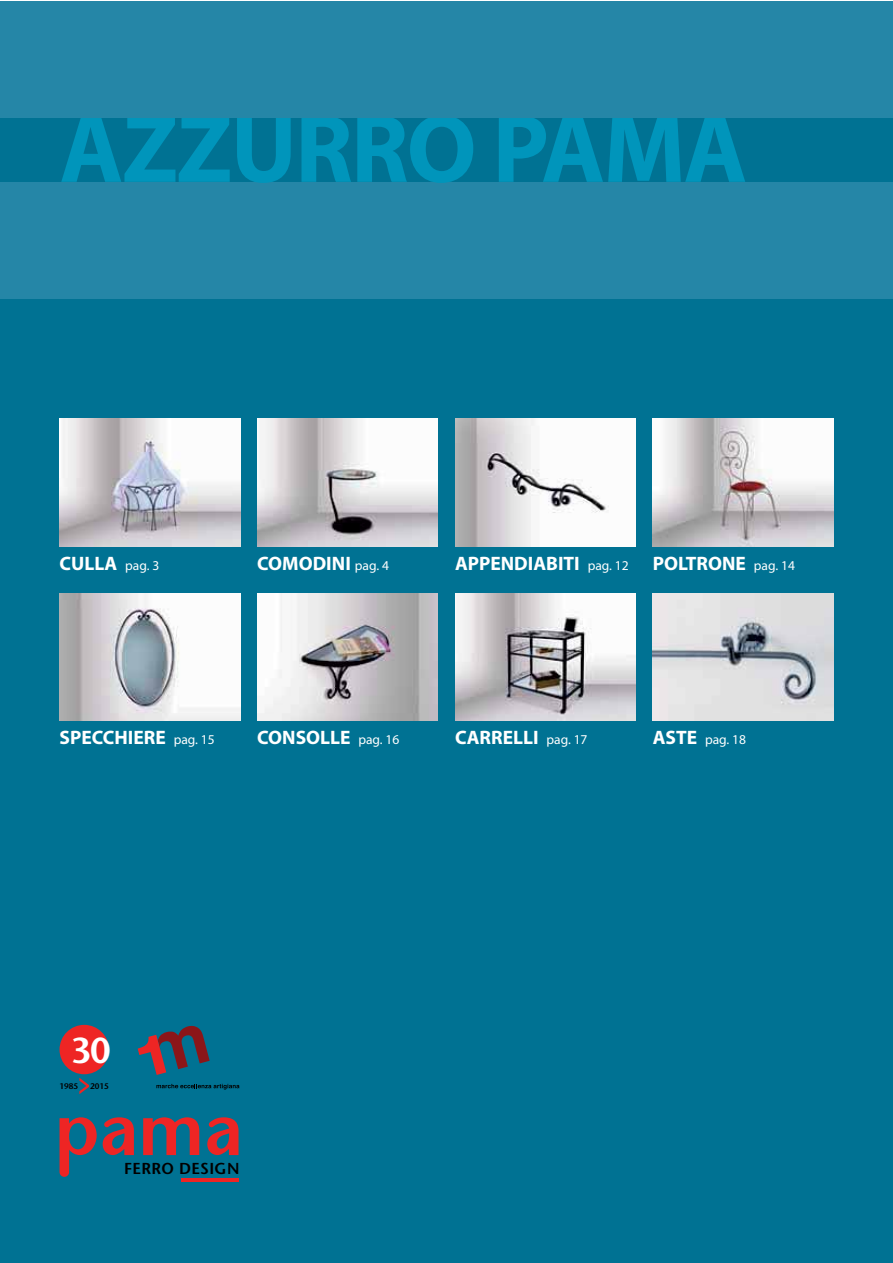
<style>
.page{position:relative;width:893px;height:1263px;background:#fff}
.page>*{position:absolute;margin:0;border:0;box-sizing:border-box;transform-origin:0 0}
.t1{font:700 97.5px "Myriad Pro";letter-spacing:-.02em;color:#0095bb}
.t2{font:600 36px "Stone Sans";color:#fff}
.t3{font:700 19.5px "Myriad Pro";color:#fff}
.t4{font:600 15.9px "Stone Sans";letter-spacing:.02em;color:#000}
.t5{font:13.5px "Myriad Pro";color:#fff}
.t6{font:600 8.1px "Stone Sans";color:#000}
.s1{font-weight:400;font-size:13.5px}
.s2{font-weight:700;font-size:19.5px}
</style>
<div class="page">
<div style="left:0;top:298px;width:893px;height:965px;background:#007293"></div>
<svg style="left:138px;top:1026px;width:72px;height:49px"></svg>
<div style="left:0;top:1px;width:893px;height:298px;background:#2586a7"></div>
<div style="left:0;top:118px;width:893px;height:64px;background:#007293"></div>
<svg style="left:79px;top:1078px;width:10px;height:16px"></svg>
<div style="left:60px;top:1025px;width:49px;height:49px;background:#ee2524;border-radius:50%"></div>
<svg style="left:156px;top:1084px;width:83px;height:5px"></svg>
<img style="left:455px;top:419px;width:181px;height:127px">
<img style="left:257px;top:419px;width:181px;height:127px">
<img style="left:60px;top:419px;width:180px;height:127px">
<img style="left:653px;top:419px;width:180px;height:127px">
<img style="left:455px;top:593px;width:181px;height:128px">
<img style="left:653px;top:593px;width:180px;height:128px">
<img style="left:257px;top:593px;width:181px;height:128px">
<img style="left:60px;top:593px;width:180px;height:128px">
<hr style="left:181px;top:1178px;width:57px;height:3px;background:#ee2524">
<svg style="left:143px;top:1117px;width:56px;height:38px"></svg>
<svg style="left:60px;top:1117px;width:37px;height:60px"></svg>
<svg style="left:103px;top:1117px;width:31px;height:38px"></svg>
<svg style="left:207px;top:1117px;width:32px;height:38px"></svg>
<h1 class="t1" style="left:60px;top:112px;width:689px">AZZURRO PAMA</h1>
<p class="t3" style="left:60px;top:556px;width:101px">CULLA <span class="s1">pag. 3</span></p>
<p class="t3" style="left:257px;top:556px;width:133px">COMODINI <span class="s1">pag. 4</span></p>
<p class="t3" style="left:455px;top:556px;width:341px">APPENDIABITI <span class="s1">pag. 12</span> POLTRONE <span class="s1">pag. 14</span></p>
<p class="t3" style="left:60px;top:730px;width:157px">SPECCHIERE <span class="s1">pag. 15</span></p>
<p class="t3" style="left:257px;top:730px;width:144px">CONSOLLE <span class="s1">pag. 16</span></p>
<p class="t3" style="left:455px;top:730px;width:134px">CARRELLI <span class="s1">pag. 17</span></p>
<p class="t5" style="left:653px;top:734px;width:95px"><span class="s2">ASTE</span> pag. 18</p>
<h2 class="t2" style="left:71px;top:1036px;width:41px">30</h2>
<p class="t6" style="left:60px;top:1083px;width:20px">1985</p>
<p class="t6" style="left:90px;top:1083px;width:20px">2015</p>
<p class="t4" style="left:124px;top:1162px;width:117px">FERRO DESIGN</p>
</div>
